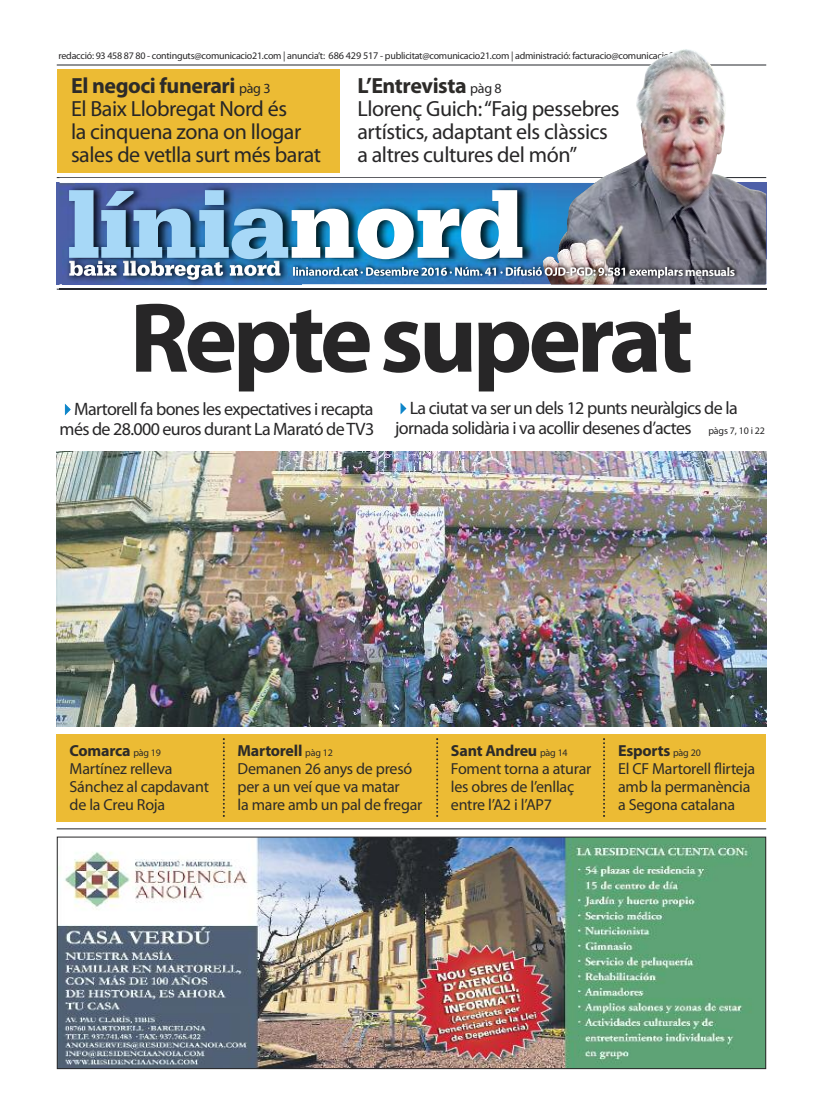
<style>
.page{position:relative;width:823px;height:1106px;background:#fff}
.page>*{position:absolute;margin:0;border:0;box-sizing:border-box;transform-origin:0 0}
.t1{font:700 100px "Myriad Pro";letter-spacing:-.045em;color:#272627}
.t2{font:900 100px "Serifa";letter-spacing:-.01em;color:#a7d8f7}
.t3{font:22px/23px "Myriad Pro";letter-spacing:-.02em;color:#272627}
.t4{font:18px/20px "Myriad Pro";letter-spacing:-.035em;color:#272627}
.t5{font:16px/18px "Myriad Pro";letter-spacing:-.015em;color:#2d2b29}
.t6{font:10px "Myriad Pro";letter-spacing:-.025em;color:#272627}
.s1{font-size:10.2px}
.s2{font-weight:700;color:#2d2b29}
.s3{font-size:14px}
.s4{color:#fff}
.s5{color:#0d85c9}
.s6{font-size:10px}
.s7{font-weight:700}
</style>
<div class="page">
<hr style="left:57px;top:65px;width:708px;height:1px;background:#23262b">
<hr style="left:57px;top:177px;width:708px;height:1px;background:#23262b">
<img style="left:59px;top:838px;width:704px;height:229px">
<div style="left:57px;top:836px;width:708px;height:233px;border:1px solid #272627"></div>
<hr style="left:57px;top:828px;width:708px;height:1px;background:#23262b">
<hr style="left:57px;top:289px;width:708px;height:1px;background:#23262b">
<img style="left:541px;top:49px;width:224px;height:210px">
<div style="left:57px;top:69px;width:282px;height:104px;background:#ecbb34"></div>
<div style="left:57px;top:733px;width:708px;height:88px;background:#ecbb34"></div>
<svg style="left:223px;top:738px;width:2px;height:79px"></svg>
<svg style="left:436px;top:738px;width:2px;height:79px"></svg>
<svg style="left:603px;top:738px;width:1px;height:79px"></svg>
<img style="left:57px;top:452px;width:708px;height:274px">
<img style="left:676px;top:259px;width:91px;height:31px">
<svg style="left:765px;top:259px;width:1px;height:25px"></svg>
<img style="left:676px;top:289px;width:89px;height:1px">
<img style="left:676px;top:259px;width:89px;height:25px">
<img style="left:149px;top:303px;width:13px;height:1px">
<img style="left:136px;top:304px;width:41px;height:4px">
<img style="left:60px;top:166px;width:616px;height:123px">
<img style="left:60px;top:177px;width:496px;height:1px">
<img style="left:60px;top:183px;width:534px;height:101px">
<img style="left:556px;top:166px;width:120px;height:93px">
<img style="left:60px;top:166px;width:279px;height:7px">
<img style="left:301px;top:284px;width:375px;height:5px">
<svg style="left:544px;top:257px;width:15px;height:2px"></svg>
<img style="left:288px;top:259px;width:254px;height:25px">
<img style="left:542px;top:259px;width:17px;height:25px">
<img style="left:301px;top:267px;width:78px;height:9px">
<img style="left:505px;top:267px;width:90px;height:9px">
<img style="left:62px;top:259px;width:226px;height:30px">
<img style="left:62px;top:249px;width:239px;height:10px">
<svg style="left:288px;top:284px;width:13px;height:5px"></svg>
<svg style="left:293px;top:267px;width:8px;height:9px"></svg>
<img style="left:69px;top:261px;width:154px;height:19px">
<p class="t6" style="left:59px;top:52px;width:641px">redacció: 93 458 87 80 - continguts@comunicacio21.com | anuncia’t: <span class="s1">686 429 517</span> - publicitat@comunicacio21.com | administració: facturacio@comunicacio21.com</p>
<h2 class="t3" style="left:71px;top:76px;width:251px"><span class="s2">El negoci funerari</span> <span class="s3">pàg 3<br></span>El Baix Llobregat Nord és<br>la cinquena zona on llogar sales de vetlla surt més barat</h2>
<h2 class="t3" style="left:357px;top:76px;width:263px"><span class="s2">L’Entrevista</span> <span class="s3">pàg 8<br></span>Llorenç Guich:“Faig pessebres artístics, adaptant els clàssics a altres cultures del món”</h2>
<h1 class="t2" style="left:67px;top:190px;width:460px">línia<span class="s4">nord</span></h1>
<h1 class="t1" style="left:129px;top:300px;width:565px">Reptesuperat</h1>
<p class="t4" style="left:60px;top:400px;width:316px"><span class="s5">✔</span>Martorell fa bones les expectatives i recapta més de 28.000 euros durant La Marató deTV3</p>
<p class="t4" style="left:395px;top:399px;width:371px"><span class="s5">✔</span>La ciutat va ser un dels 12 punts neuràlgics de la jornada solidària i va acollir desenes d’actes <span class="s6">pàgs 7, 10 i 22</span></p>
<p class="t5" style="left:70px;top:742px;width:141px"><span class="s7">Comarca</span> <span class="s6">pàg 19<br></span>Martínez relleva<br>Sánchez al capdavant de la Creu Roja</p>
<p class="t5" style="left:237px;top:742px;width:186px"><span class="s7">Martorell</span> <span class="s6">pàg 12<br></span>Demanen 26 anys de presó per a un veí que va matar<br>la mare amb un pal de fregar</p>
<p class="t5" style="left:450px;top:742px;width:142px"><span class="s7">Sant Andreu</span> <span class="s6">pàg 14<br></span>Foment torna a aturar les obres de l’enllaç entre l’A2 i l’AP7</p>
<p class="t5" style="left:617px;top:742px;width:138px"><span class="s7">Esports</span> <span class="s6">pàg 20<br></span>El CF Martorell flirteja amb la permanència a Segona catalana</p>
</div>
